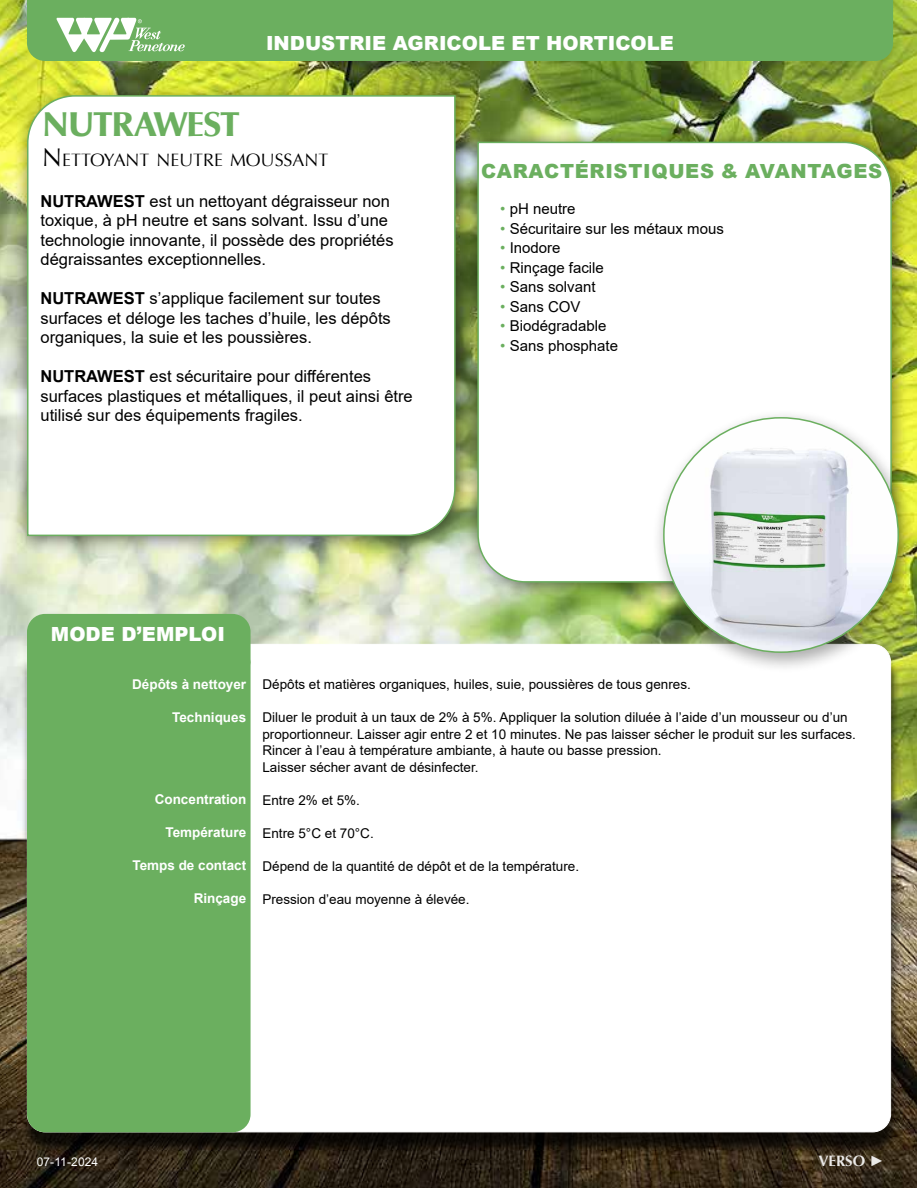
<style>
.page{position:relative;width:918px;height:1188px;background:#fff}
.page>*{position:absolute;margin:0;border:0;box-sizing:border-box;transform-origin:0 0}
.t1{font:900 34.5px "Optima LT Pro";letter-spacing:-.035em;color:#6baf5f}
.t2{font:900 19.5px "Arial";color:#fff}
.t3{font:900 19.5px "Arial";letter-spacing:.035em;color:#6baf5f}
.t4{font:17.85px "Optima LT Pro";color:#000}
.t5{font:16.5px/19.5px "Arial";color:#000}
.t6{font:15px "Arial";color:#000}
.t7{font:700 15px "Optima LT Pro";color:#fff}
.t8{font:13.5px/16.5px "Arial";color:#000}
.t9{font:700 13.5px "Arial";color:#fff}
.t10{font:12px "Arial";letter-spacing:.01em;color:#fff}
.s1{font-size:25.5px}
.s2{font-weight:700}
.s3{color:#6baf5f}
.s4{font-family:"Arial"}
</style>
<div class="page">
<img style="left:0;top:0;width:917px;height:1188px">
<div style="left:27px;top:0;width:866px;height:61px;background:#6baf5f"></div>
<svg style="left:56px;top:16px;width:129px;height:36px"></svg>
<div style="left:21px;top:650px;width:880px;height:505px;background:#000;opacity:.75"></div>
<div style="left:27px;top:644px;width:864px;height:488px;background:#fff;border-radius:18px"></div>
<div style="left:27px;top:646px;width:224px;height:486px;background:#6baf5f;border-radius:18px"></div>
<div style="left:27px;top:614px;width:224px;height:65px;background:#6baf5f;border-radius:18px"></div>
<div style="left:13px;top:83px;width:459px;height:471px;background:#000;opacity:.5"></div>
<svg style="left:26px;top:94px;width:430px;height:443px"></svg>
<div style="left:465px;top:129px;width:445px;height:471px;background:#000;opacity:.5"></div>
<svg style="left:477px;top:141px;width:416px;height:442px"></svg>
<div style="left:652px;top:408px;width:265px;height:265px;background:#000;opacity:.33"></div>
<img style="left:664px;top:418px;width:234px;height:234px;border-radius:117px">
<h2 class="t2" style="left:266px;top:28px;width:409px">INDUSTRIE AGRICOLE ET HORTICOLE</h2>
<h1 class="t1" style="left:42px;top:102px;width:199px">NUTRAWEST</h1>
<h3 class="t4" style="left:42px;top:149px;width:287px"><span class="s1">N</span>ETTOYANT N EUTRE MOUSSANT</h3>
<p class="t5" style="left:40px;top:191px;width:355px"><span class="s2">NUTRAWEST</span> est un nettoyant dégraisseur non toxique, à pH neutre et sans solvant. Issu d’une technologie innovante, il possède des propriétés dégraissantes exceptionnelles.</p>
<p class="t5" style="left:40px;top:289px;width:352px"><span class="s2">NUTRAWEST</span> s’applique facilement sur toutes surfaces et déloge les taches d’huile, les dépôts organiques, la suie et les poussières.</p>
<p class="t5" style="left:40px;top:367px;width:374px"><span class="s2">NUTRAWEST</span> est sécuritaire pour différentes surfaces plastiques et métalliques, il peut ainsi être utilisé sur des équipements fragiles.</p>
<h2 class="t3" style="left:481px;top:157px;width:403px">CARACTÉRISTIQUES &amp; AVANTAGES</h2>
<p class="t6" style="left:500px;top:199px;width:77px"><span class="s3">•</span> pH neutre</p>
<p class="t6" style="left:500px;top:218px;width:225px"><span class="s3">•</span> Sécuritaire sur les métaux mous</p>
<p class="t6" style="left:500px;top:238px;width:62px"><span class="s3">•</span> Inodore</p>
<p class="t6" style="left:500px;top:257px;width:105px"><span class="s3">•</span> Rinçage facile</p>
<p class="t6" style="left:500px;top:277px;width:97px"><span class="s3">•</span> Sans solvant</p>
<p class="t6" style="left:500px;top:296px;width:82px"><span class="s3">•</span> Sans COV</p>
<p class="t6" style="left:500px;top:316px;width:108px"><span class="s3">•</span> Biodégradable</p>
<p class="t6" style="left:500px;top:335px;width:119px"><span class="s3">•</span> Sans phosphate</p>
<h2 class="t2" style="left:51px;top:620px;width:176px">MODE D’EMPLOI</h2>
<p class="t9" style="left:132px;top:674px;width:116px">Dépôts à nettoyer</p>
<p class="t9" style="left:172px;top:707px;width:76px">Techniques</p>
<p class="t9" style="left:155px;top:790px;width:93px">Concentration</p>
<p class="t9" style="left:165px;top:823px;width:82px">Température</p>
<p class="t9" style="left:132px;top:856px;width:115px">Temps de contact</p>
<p class="t9" style="left:194px;top:889px;width:54px">Rinçage</p>
<p class="t8" style="left:262px;top:676px;width:430px">Dépôts et matières organiques, huiles, suie, poussières de tous genres.</p>
<p class="t8" style="left:262px;top:709px;width:595px">Diluer le produit à un taux de 2% à 5%. Appliquer la solution diluée à l’aide d’un mousseur ou d’un proportionneur. Laisser agir entre 2 et 10 minutes. Ne pas laisser sécher le produit sur les surfaces.<br>Rincer à l’eau à température ambiante, à haute ou basse pression.<br>Laisser sécher avant de désinfecter.</p>
<p class="t8" style="left:262px;top:792px;width:99px">Entre 2% et 5%.</p>
<p class="t8" style="left:262px;top:825px;width:113px">Entre 5°C et 70°C.</p>
<p class="t8" style="left:262px;top:858px;width:318px">Dépend de la quantité de dépôt et de la température.</p>
<p class="t8" style="left:262px;top:891px;width:209px">Pression d’eau moyenne à élevée.</p>
<p class="t10" style="left:37px;top:1153px;width:63px">07-11-2024</p>
<p class="t7" style="left:819px;top:1151px;width:67px">VERSO <span class="s4">►</span></p>
</div>
